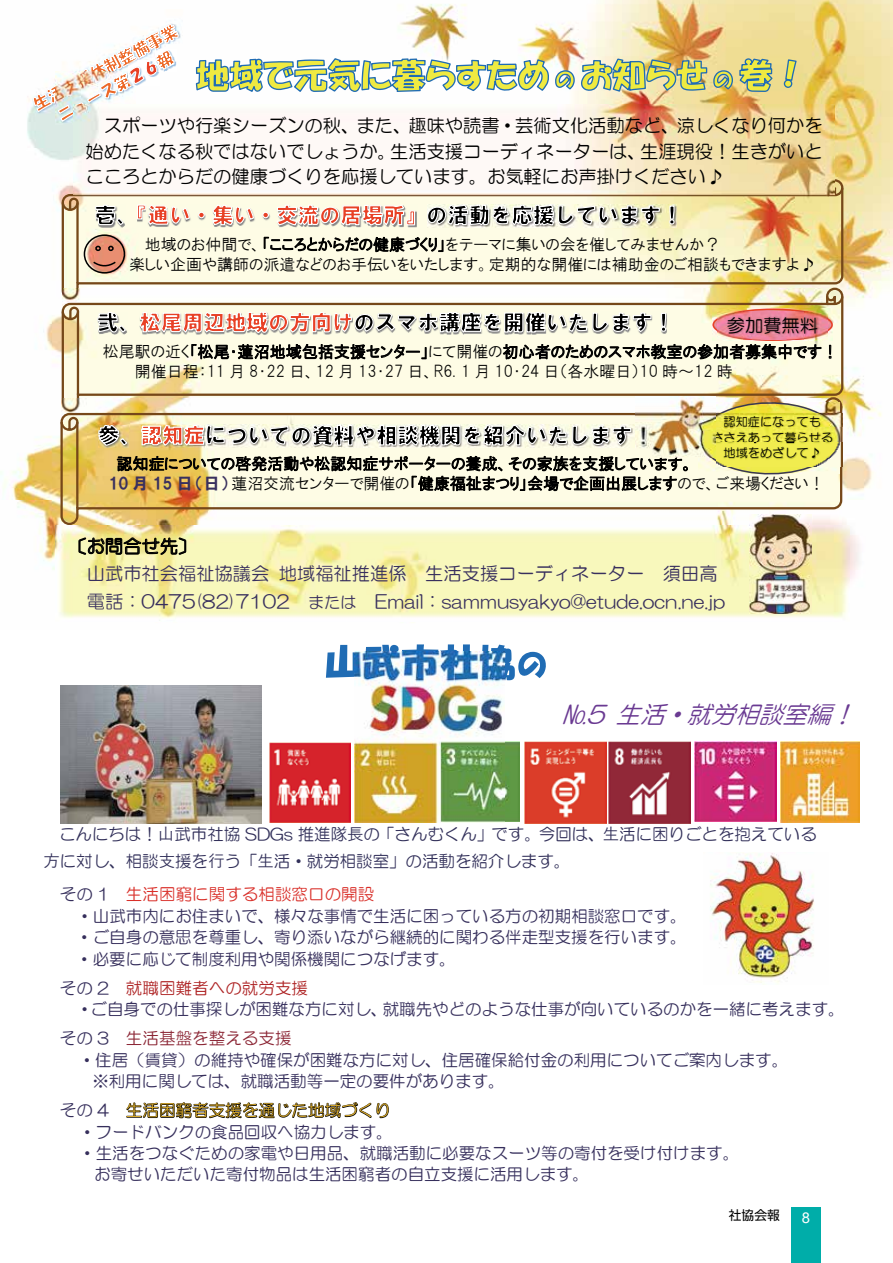
<style>
.page{position:relative;width:893px;height:1263px;background:#fff}
.page>*{position:absolute;margin:0;border:0;box-sizing:border-box;transform-origin:0 0}
.t1{font:italic 24px "HG Maru Gothic MPRO";color:#6a3a92}
.t2{font:18.3px/25.8px "HG Maru Gothic MPRO";color:#000}
.t3{font:18.3px "HG Maru Gothic MPRO";color:#39305e}
.t4{font:16.5px/21.5px "HG Maru Gothic MPRO";color:#362f5c}
.t5{font:16.5px/27px "HG Maru Gothic MPRO";color:#32305a}
.t6{font:16.5px "HG Maru Gothic MPRO";letter-spacing:.005em;color:#d9aa2c}
.t7{font:16.5px "HG Maru Gothic MPRO";letter-spacing:.005em;color:#d92f29}
.t8{font:16.5px "HG Maru Gothic MPRO";letter-spacing:.005em;color:#ae2324}
.t9{font:16.5px "HG Maru Gothic MPRO";letter-spacing:.005em;color:#8c2736}
.t10{font:16.05px/19.8px "HGP Gothic M";color:#000}
.t11{font:16.05px "HGS Soei Kakugothic UB";color:#39305e}
.t12{font:16.05px "HG Maru Gothic MPRO";color:#39305e}
.t13{font:14.85px "Arial";color:#fff}
.t14{font:12.75px "Shin Go Pr 6 N";color:#000}
.t15{font:12.15px/15.3px "HG Maru Gothic MPRO";color:#000;text-align:center}
.s1{font-family:"Yu Gothic";font-weight:500}
</style>
<div class="page">
<img style="left:3px;top:0;width:890px;height:584px">
<svg style="left:61px;top:178px;width:783px;height:108px;background:#f2e7c4"></svg>
<svg style="left:825px;top:185px;width:19px;height:12px"></svg>
<svg style="left:61px;top:196px;width:19px;height:16px"></svg>
<hr style="left:76px;top:202px;width:3px;height:81px;background:#764819">
<svg style="left:61px;top:286px;width:783px;height:112px"></svg>
<svg style="left:825px;top:294px;width:19px;height:12px"></svg>
<svg style="left:61px;top:305px;width:19px;height:16px"></svg>
<hr style="left:77px;top:311px;width:2px;height:84px;background:#764819">
<svg style="left:59px;top:396px;width:784px;height:129px"></svg>
<svg style="left:59px;top:416px;width:21px;height:16px"></svg>
<hr style="left:76px;top:422px;width:2px;height:86px;background:#764819">
<img style="left:11px;top:10px;width:201px;height:137px">
<svg style="left:32px;top:0;width:147px;height:123px"></svg>
<img style="left:56px;top:525px;width:793px;height:94px">
<img style="left:95px;top:205px;width:31px;height:22px">
<svg style="left:95px;top:204px;width:30px;height:22px"></svg>
<svg style="left:136px;top:203px;width:280px;height:44px;background:#f4e0cd"></svg>
<svg style="left:427px;top:203px;width:248px;height:26px;background:#bebdaf"></svg>
<svg style="left:195px;top:57px;width:354px;height:48px"></svg>
<img style="left:556px;top:57px;width:152px;height:36px">
<svg style="left:714px;top:57px;width:84px;height:36px;background:#c6c880"></svg>
<img style="left:98px;top:312px;width:30px;height:22px">
<svg style="left:97px;top:311px;width:30px;height:22px"></svg>
<svg style="left:139px;top:310px;width:528px;height:29px;background:#d5c4b7"></svg>
<img style="left:98px;top:425px;width:31px;height:23px">
<svg style="left:97px;top:424px;width:31px;height:22px"></svg>
<svg style="left:141px;top:424px;width:494px;height:33px;background:#d0c9b8"></svg>
<img style="left:74px;top:105px;width:760px;height:91px">
<svg style="left:95px;top:246px;width:6px;height:5px"></svg>
<svg style="left:108px;top:246px;width:6px;height:5px"></svg>
<svg style="left:92px;top:260px;width:25px;height:7px"></svg>
<div style="left:84px;top:234px;width:41px;height:40px;border:2px solid #000;border-radius:50%"></div>
<img style="left:713px;top:309px;width:119px;height:32px">
<div style="left:713px;top:309px;width:120px;height:32px;border:2px solid #e84126;border-radius:50%"></div>
<img style="left:718px;top:311px;width:109px;height:29px">
<img style="left:697px;top:398px;width:151px;height:81px">
<img style="left:716px;top:414px;width:126px;height:13px">
<img style="left:716px;top:427px;width:127px;height:24px">
<img style="left:716px;top:443px;width:126px;height:23px">
<img style="left:749px;top:514px;width:63px;height:99px">
<img style="left:635px;top:397px;width:81px;height:60px">
<svg style="left:126px;top:1102px;width:263px;height:17px"></svg>
<img style="left:710px;top:853px;width:104px;height:130px">
<img style="left:694px;top:742px;width:82px;height:80px">
<img style="left:60px;top:685px;width:202px;height:138px">
<img style="left:504px;top:742px;width:16px;height:79px">
<img style="left:525px;top:742px;width:81px;height:81px">
<img style="left:780px;top:742px;width:79px;height:80px">
<svg style="left:326px;top:644px;width:220px;height:37px"></svg>
<img style="left:269px;top:743px;width:82px;height:80px">
<img style="left:355px;top:652px;width:149px;height:171px">
<img style="left:609px;top:742px;width:82px;height:82px">
<div style="left:791px;top:1208px;width:30px;height:55px;background:#00ada9"></div>
<p class="t2" style="left:104px;top:112px;width:257px">スポーツや行楽シーズンの秋、</p>
<p class="t2" style="left:356px;top:112px;width:56px">また、</p>
<p class="t2" style="left:408px;top:112px;width:273px">趣味や読書・芸術文化活動など、</p>
<p class="t2" style="left:677px;top:112px;width:148px">涼しくなり何かを</p>
<p class="t2" style="left:640px;top:138px;width:184px">生涯現役！生きがいと</p>
<p class="t2" style="left:390px;top:138px;width:257px">生活支援コーディネーターは、</p>
<p class="t2" style="left:86px;top:138px;width:640px">始めたくなる秋ではないでしょうか。<br>こころとからだの健康づくりを応援しています。お気軽にお声掛けください♪</p>
<p class="t10" style="left:129px;top:234px;width:688px;text-indent:16px">地域のお仲間で、「こころとからだの健康づくり」をテーマに集いの会を催してみませんか?<br>楽しい企画や講師の派遣などのお手伝いをいたします。定期的な開催には補助金のご相談もできますよ♪</p>
<p class="t2" style="left:727px;top:312px;width:93px">参加費無料</p>
<p class="t10" style="left:135px;top:342px;width:705px;text-indent:-32px">松尾駅の近く「松尾・蓮沼地域包括支援センター」にて開催の初心者のためのスマホ教室の参加者募集中です!開催日程：11 月 ・8 22 日、12 月 13・27 日、R6. 1 月 10・24 日（各水曜日）10 時～12 時</p>
<p class="t15" style="left:711px;top:414px;width:123px">認知症になっても<br>ささえあって暮らせる地域をめざして♪</p>
<p class="t10" style="left:231px;top:454px;width:595px;text-indent:-115px">認知症についての啓発活動や松認知症サポーターの養成、その家族を支援しています。<br>蓮沼交流センターで開催の「健康福祉まつり」会場で企画出展しますので、ご来場ください!</p>
<p class="t11" style="left:188px;top:475px;width:49px">（日）</p>
<p class="t11" style="left:108px;top:475px;width:86px">10 月 15 日</p>
<p class="t2" style="left:68px;top:533px;width:130px">〔お問合せ先〔</p>
<p class="t3" style="left:87px;top:565px;width:184px">山武市社会福祉協議会</p>
<p class="t3" style="left:279px;top:565px;width:129px">地域福祉推進係</p>
<p class="t3" style="left:425px;top:565px;width:221px">生活支援コーディネーター</p>
<p class="t3" style="left:663px;top:565px;width:56px">須田高</p>
<p class="t3" style="left:87px;top:592px;width:204px">電話：0475(82)7102</p>
<p class="t12" style="left:308px;top:594px;width:50px">または</p>
<p class="t3" style="left:375px;top:592px;width:352px">Email：sammusyakyo@etude.ocn.ne j p.</p>
<h1 class="t1" style="left:687px;top:702px;width:154px">就労相談室編</h1>
<h1 class="t1" style="left:586px;top:702px;width:88px">5 生活</h1>
<h1 class="t1" style="left:831px;top:702px;width:34px">!</h1>
<h1 class="t1" style="left:562px;top:702px;width:34px">№</h1>
<h1 class="t1" style="left:663px;top:702px;width:34px">・</h1>
<p class="t5" style="left:43px;top:820px;width:775px;text-indent:16px">こんにちは！<span class="s1">山</span>武市社協 SDGs 推進隊<span class="s1">長</span>の「さんむくん」です。今回は、<span class="s1">生</span>活に困りごとを抱えている<span class="s1">方</span>に対し、相談<span class="s1">支</span>援を<span class="s1">行</span>う「<span class="s1">生</span>活・就労相談室」の活動を紹介します。</p>
<p class="t7" style="left:126px;top:886px;width:250px">生活困窮に関する相談窓口の開設</p>
<p class="t4" style="left:76px;top:884px;width:612px;text-indent:-16px">その1<br>・山武市内にお住まいで、様々な事情で生活に困っている方の初期相談窓口です。・ご自身の意思を尊重し、寄り添いながら継続的に関わる伴走型支援を行います。・必要に応じて制度利用や関係機関につなげます。</p>
<p class="t8" style="left:126px;top:979px;width:184px">就職困難者への就労支援</p>
<p class="t4" style="left:60px;top:977px;width:51px">その2</p>
<p class="t4" style="left:76px;top:998px;width:312px">・ご自身での仕事探しが困難な方に対し、</p>
<p class="t9" style="left:126px;top:1030px;width:167px">生活基盤を整える支援</p>
<p class="t4" style="left:383px;top:998px;width:463px">就職先やどのような仕事が向いているのかを一緒に考えます。</p>
<p class="t4" style="left:60px;top:1027px;width:51px">その3</p>
<p class="t4" style="left:79px;top:1049px;width:711px">・住居（賃貸）の維持や確保が困難な方に対し、住居確保給付金の利用についてご案内します。</p>
<p class="t4" style="left:92px;top:1070px;width:414px">※利用に関しては、就職活動等一定の要件があります。</p>
<p class="t6" style="left:126px;top:1102px;width:266px">生活困窮者支援を通じた地域づくり</p>
<p class="t4" style="left:60px;top:1099px;width:51px">その4</p>
<p class="t4" style="left:79px;top:1121px;width:315px">・フードバンクの食品回収へ協力します。</p>
<p class="t4" style="left:79px;top:1142px;width:661px">・生活をつなぐための家電や日用品、就職活動に必要なスーツ等の寄付を受け付けます。</p>
<p class="t4" style="left:94px;top:1164px;width:496px">お寄せいただいた寄付物品は生活困窮者の自立支援に活用します。</p>
<p class="t14" style="left:729px;top:1204px;width:53px">社協会報</p>
<p class="t13" style="left:802px;top:1207px;width:10px">8</p>
</div>
